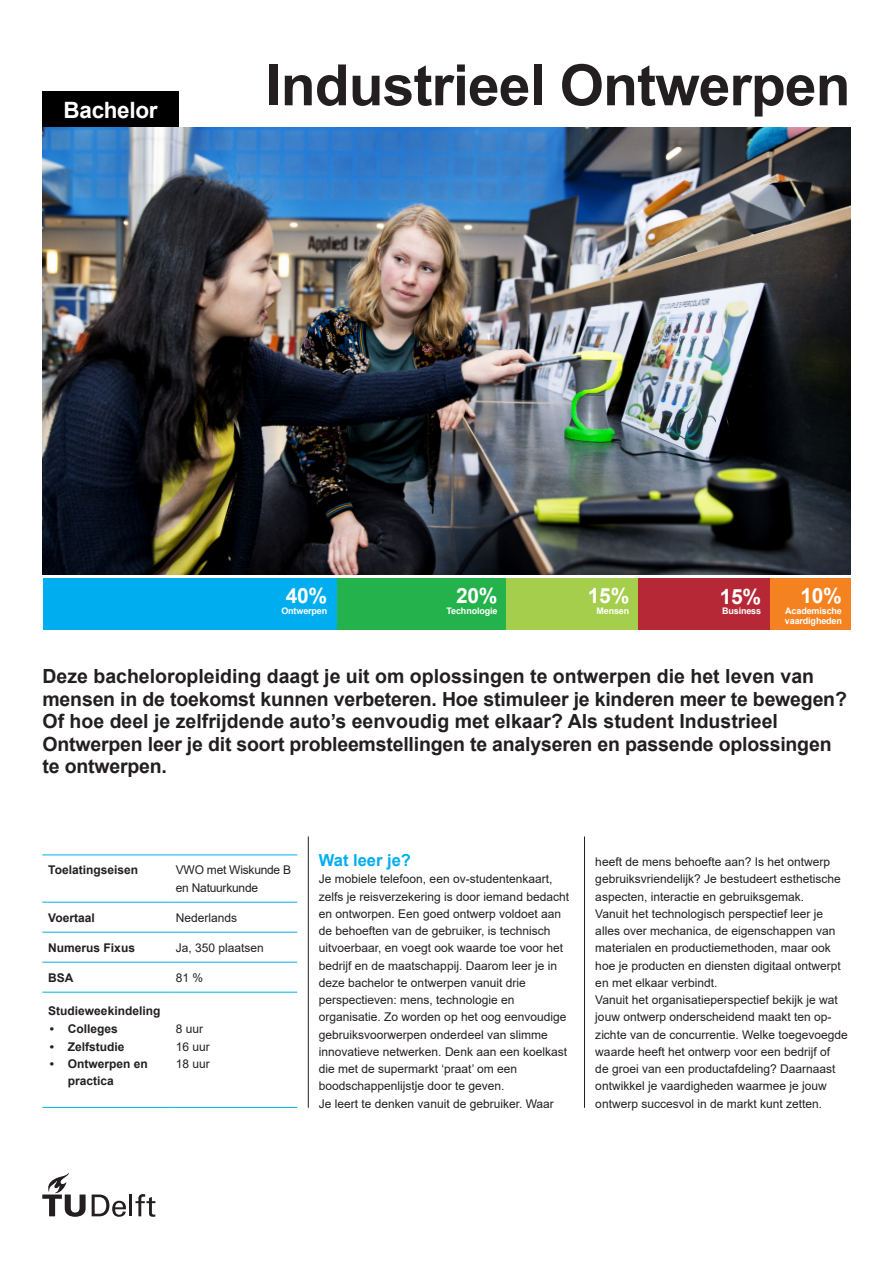
<style>
.page{position:relative;width:893px;height:1263px;background:#fff}
.page>*{position:absolute;margin:0;border:0;box-sizing:border-box;transform-origin:0 0}
.KOP{font:700 57px "Arial";letter-spacing:-.015em;color:#231f20}
.t1{font:700 22.5px "Arial";letter-spacing:-.015em;color:#fff}
.t2{font:700 21px "Arial";letter-spacing:-.015em;color:#fff}
.Intro{font:700 19.5px/22.5px "Arial";letter-spacing:-.01em;color:#231f20}
.Body{font:700 16.5px "Arial";color:#00aeef}
.Body-2{font:12px/17.2px "Arial";color:#231f20}
.t3{font:700 12px/17.2px "Arial";color:#231f20}
.Body-3{font:12px/17.2px "Arial";letter-spacing:-.02em;color:#231f20}
.t4{font:700 9px/10.5px "Arial";letter-spacing:-.015em;color:#fff}
</style>
<div class="page">
<hr style="left:129px;top:1194px;width:3px;height:22px;background:#231f20">
<svg style="left:42px;top:1173px;width:44px;height:44px"></svg>
<svg style="left:135px;top:1194px;width:20px;height:23px"></svg>
<svg style="left:92px;top:1194px;width:34px;height:23px"></svg>
<div style="left:43px;top:578px;width:295px;height:51px;background:#00aeef"></div>
<div style="left:338px;top:578px;width:168px;height:51px;background:#23b24b"></div>
<hr style="left:308px;top:836px;width:1px;height:272px;background:#231f20">
<hr style="left:584px;top:836px;width:1px;height:272px;background:#231f20">
<div style="left:43px;top:91px;width:136px;height:37px;background:#000"></div>
<hr style="left:42px;top:854px;width:128px;height:1px;background:#00aeef">
<hr style="left:170px;top:854px;width:127px;height:1px;background:#00aeef">
<hr style="left:42px;top:902px;width:128px;height:1px;background:#00aeef">
<hr style="left:170px;top:902px;width:127px;height:1px;background:#00aeef">
<hr style="left:42px;top:932px;width:128px;height:1px;background:#00aeef">
<hr style="left:170px;top:932px;width:127px;height:1px;background:#00aeef">
<hr style="left:42px;top:962px;width:128px;height:1px;background:#00aeef">
<hr style="left:170px;top:962px;width:127px;height:1px;background:#00aeef">
<hr style="left:42px;top:992px;width:128px;height:1px;background:#00aeef">
<hr style="left:170px;top:992px;width:127px;height:1px;background:#00aeef">
<hr style="left:42px;top:1107px;width:128px;height:1px;background:#00aeef">
<hr style="left:170px;top:1107px;width:127px;height:1px;background:#00aeef">
<div style="left:770px;top:578px;width:80px;height:51px;background:#f58220"></div>
<div style="left:506px;top:578px;width:132px;height:51px;background:#a4ce4c"></div>
<div style="left:638px;top:578px;width:132px;height:51px;background:#b72837"></div>
<img style="left:43px;top:128px;width:807px;height:446px">
<p class="t1" style="left:64px;top:94px;width:95px">Bachelor</p>
<p class="KOP" style="left:266px;top:45px;width:586px">Industrieel Ontwerpen</p>
<p class="t2" style="left:286px;top:581px;width:43px">40%</p>
<p class="t4" style="left:281px;top:605px;width:47px">Ontwerpen</p>
<p class="t2" style="left:456px;top:581px;width:43px">20%</p>
<p class="t4" style="left:446px;top:605px;width:52px">Technologie</p>
<p class="t2" style="left:588px;top:581px;width:43px">15%</p>
<p class="t4" style="left:596px;top:605px;width:34px">Mensen</p>
<p class="t2" style="left:720px;top:581px;width:43px">15%</p>
<p class="t4" style="left:722px;top:606px;width:41px">Business</p>
<p class="t2" style="left:800px;top:581px;width:43px">10%</p>
<p class="t4" style="left:785px;top:605px;width:59px">Academische vaardigheden</p>
<p class="Intro" style="left:43px;top:665px;width:806px">Deze bacheloropleiding daagt je uit om oplossingen te ontwerpen die het leven van mensen in de toekomst kunnen verbeteren. Hoe stimuleer je kinderen meer te bewegen?<br>Of hoe deel je zelfrijdende auto’s eenvoudig met elkaar? Als student Industrieel Ontwerpen leer je dit soort probleemstellingen te analyseren en passende oplossingen te ontwerpen.</p>
<p class="t3" style="left:48px;top:861px;width:91px">Toelatingseisen</p>
<p class="Body-3" style="left:176px;top:861px;width:117px">VWO met Wiskunde B en Natuurkunde</p>
<p class="t3" style="left:48px;top:909px;width:48px">Voertaal</p>
<p class="Body-2" style="left:176px;top:909px;width:63px">Nederlands</p>
<p class="t3" style="left:48px;top:939px;width:88px">Numerus Fixus</p>
<p class="Body-2" style="left:176px;top:939px;width:90px">Ja, 350 plaatsen</p>
<p class="t3" style="left:48px;top:969px;width:27px">BSA</p>
<p class="Body-2" style="left:176px;top:968px;width:29px">81 %</p>
<p class="t3" style="left:48px;top:1002px;width:114px">Studieweekindeling</p>
<p class="t3" style="left:50px;top:1020px;width:70px">• Colleges</p>
<p class="t3" style="left:50px;top:1038px;width:76px">• Zelfstudie</p>
<p class="t3" style="left:68px;top:1055px;width:82px;text-indent:-18px">• Ontwerpen en practica</p>
<p class="Body-2" style="left:176px;top:1020px;width:29px">8 uur</p>
<p class="Body-2" style="left:176px;top:1037px;width:36px">16 uur</p>
<p class="Body-2" style="left:176px;top:1055px;width:36px">18 uur</p>
<p class="Body" style="left:319px;top:849px;width:93px">Wat leer je?</p>
<p class="Body-2" style="left:319px;top:870px;width:252px">Je mobiele telefoon, een ov-studentenkaart, zelfs je reisverzekering is door iemand bedacht en ontworpen. Een goed ontwerp voldoet aan de behoeften van de gebruiker, is technisch uitvoerbaar, en voegt ook waarde toe voor het bedrijf en de maatschappij. Daarom leer je in deze bachelor te ontwerpen vanuit drie</p>
<p class="Body-2" style="left:319px;top:991px;width:197px">perspectieven: mens, technologie en</p>
<p class="Body-2" style="left:319px;top:1008px;width:250px">organisatie. Zo worden op het oog eenvoudige gebruiksvoorwerpen onderdeel van slimme innovatieve netwerken. Denk aan een koelkast die met de supermarkt ‘praat’ om een</p>
<p class="Body-2" style="left:319px;top:1077px;width:187px">boodschappenlijstje door te geven.</p>
<p class="Body-2" style="left:319px;top:1095px;width:237px">Je leert te denken vanuit de gebruiker. Waar</p>
<p class="Body-2" style="left:595px;top:853px;width:247px">heeft de mens behoefte aan? Is het ontwerp gebruiksvriendelijk? Je bestudeert esthetische aspecten, interactie en gebruiksgemak.</p>
<p class="Body-2" style="left:595px;top:905px;width:254px">Vanuit het technologisch perspectief leer je alles over mechanica, de eigenschappen van materialen en productiemethoden, maar ook hoe je producten en diensten digitaal ontwerpt en met elkaar verbindt.<br>Vanuit het organisatieperspectief bekijk je wat jouw ontwerp onderscheidend maakt ten op&shy;zichte van de concurrentie. Welke toegevoegde waarde heeft het ontwerp voor een bedrijf of<br>de groei van een productafdeling? Daarnaast ontwikkel je vaardigheden waarmee je jouw ontwerp succesvol in de markt kunt zetten.</p>
</div>
